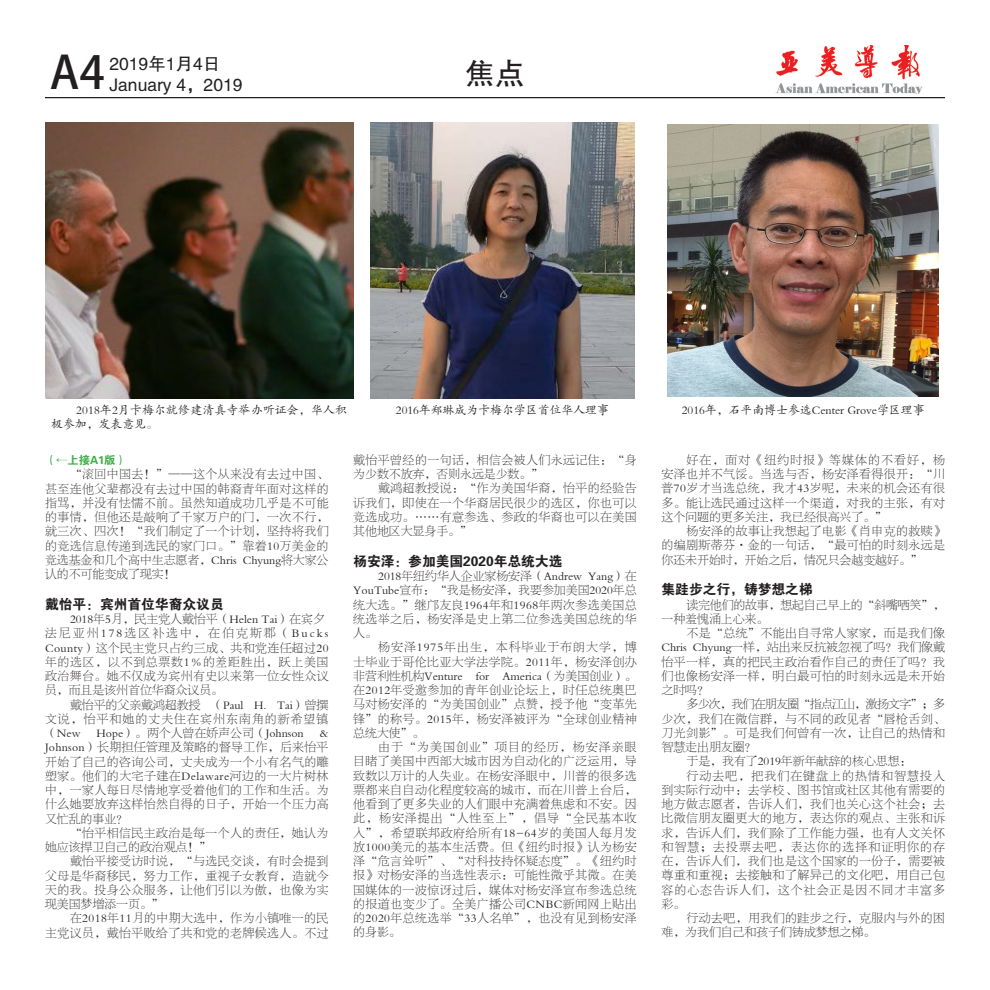
<style>
.page{position:relative;width:990px;height:990px;background:#fff}
.page>*{position:absolute;margin:0;border:0;box-sizing:border-box;transform-origin:0 0}
.t1{font:45px "Adobe Heiti Std";color:#231f20}
.t2{font:30px "FZHTJW GB1 0";color:#231f20}
.t3{font:17.5px "FZHTFW GB1 0";color:#231f20}
.t4{font:13.75px "FZDHTJW GB1 0";color:#231f20}
.t5{font:11.88px/14.2px "FZBSJW GB1 0";letter-spacing:.04em;color:#231f20;text-align:justify}
.t6{font:11.88px "FZKTJW GB1 0";color:#231f20}
.t7{font:11.88px "FZBSJW GB1 0";color:#231f20}
.t8{font:11.88px/14.2px "FZBSJW GB1 0";letter-spacing:-.01em;color:#231f20}
.t9{font:11.25px "FZDHTJW GB1 0";color:#40ae49}
</style>
<div class="page">
<hr style="left:45px;top:97px;width:900px;height:1px;background:#231f20">
<img style="left:775px;top:45px;width:148px;height:49px">
<img style="left:371px;top:122px;width:263px;height:276px">
<img style="left:668px;top:124px;width:271px;height:272px">
<img style="left:45px;top:123px;width:308px;height:276px">
<p class="t1" style="left:50px;top:46px;width:57px">A4</p>
<p class="t3" style="left:109px;top:54px;width:112px">2019年1月4日</p>
<p class="t3" style="left:109px;top:75px;width:134px">January 4，2019</p>
<p class="t2" style="left:465px;top:57px;width:61px">焦点</p>
<p class="t6" style="left:76px;top:403px;width:272px">2018年2月卡梅尔就修建清真寺举办听证会，华人积</p>
<p class="t6" style="left:682px;top:403px;width:244px">2016年，石平南博士参选Center Grove学区理事</p>
<p class="t6" style="left:51px;top:418px;width:108px">极参加，发表意见。</p>
<p class="t6" style="left:396px;top:403px;width:214px">2016年郑琳成为卡梅尔学区首位华人理事</p>
<p class="t9" style="left:45px;top:454px;width:83px">（←上接A1版）</p>
<p class="t5" style="left:45px;top:468px;width:285px;text-indent:25px">“滚回中国去！”——这个从来没有去过中国、甚至连他父辈都没有去过中国的韩裔青年面对这样的指骂，并没有怯懦不前。虽然知道成功几乎是不可能的事情，但他还是敲响了千家万户的门，一次不行，就三次、四次！“我们制定了一个计划，坚持将我们的竞选信息传递到选民的家门口。”靠着10万美金的竞选基金和几个高中生志愿者，Chris Chyung将大家公认的不可能变成了现实！</p>
<p class="t4" style="left:45px;top:597px;width:180px">戴怡平：宾州首位华裔众议员</p>
<p class="t7" style="left:70px;top:613px;width:256px">2018年5月，民主党人戴怡平（Helen Tai）在宾夕</p>
<p class="t5" style="left:45px;top:627px;width:285px">法尼亚州178选区补选中，在伯克斯郡（Bucks County）这个民主党只占约三成、共和党连任超过20年的选区，以不到总票数1％的差距胜出，跃上美国政治舞台。她不仅成为宾州有史以来第一位女性众议员，而且是该州首位华裔众议员。</p>
<p class="t5" style="left:45px;top:698px;width:285px;text-indent:25px">戴怡平的父亲戴鸿超教授 （Paul H. Tai）曾撰文说，怡平和她的丈夫住在宾州东南角的新希望镇（New</p>
<p class="t7" style="left:97px;top:727px;width:209px">Hope）。两个人曾在娇声公司（Johnson</p>
<p class="t5" style="left:45px;top:726px;width:285px;text-indent:275px">&amp; Johnson）长期担任管理及策略的督导工作，后来怡平开始了自己的咨询公司，丈夫成为一个小有名气的雕塑家。他们的大宅子建在Delaware河边的一大片树林中，一家人每日尽情地享受着他们的工作和生活。为什么她要放弃这样怡然自得的日子，开始一个压力高又忙乱的事业？</p>
<p class="t5" style="left:45px;top:826px;width:285px;text-indent:25px">“怡平相信民主政治是每一个人的责任，她认为她应该捍卫自己的政治观点！”</p>
<p class="t5" style="left:45px;top:855px;width:285px;text-indent:25px">戴怡平接受访时说，“与选民交谈，有时会提到父母是华裔移民，努力工作，重视子女教育，造就今天的我。投身公众服务，让他们引以为傲，也像为实现美国梦增添一页。”</p>
<p class="t5" style="left:45px;top:912px;width:285px;text-align:right">在2018年11月的中期大选中，作为小镇唯一的民<br>主党议员，戴怡平败给了共和党的老牌候选人。不过</p>
<p class="t5" style="left:353px;top:453px;width:285px">戴怡平曾经的一句话，相信会被人们永远记住：“身为少数不放弃，否则永远是少数。”</p>
<p class="t5" style="left:353px;top:482px;width:285px;text-indent:25px">戴鸿超教授说：“作为美国华裔，怡平的经验告诉我们，即使在一个华裔居民很少的选区，你也可以竞选成功。……有意参选、参政的华裔也可以在美国其他地区大显身手。”</p>
<p class="t4" style="left:353px;top:554px;width:211px">杨安泽：参加美国2020年总统大选</p>
<p class="t5" style="left:353px;top:569px;width:285px;text-indent:25px">2018年纽约华人企业家杨安泽（Andrew Yang）在YouTube宣布：“我是杨安泽，我要参加美国2020年总统大选。”继邝友良1964年和1968年两次参选美国总统选举之后，杨安泽是史上第二位参选美国总统的华人。</p>
<p class="t5" style="left:353px;top:641px;width:285px;text-indent:25px">杨安泽1975年出生，本科毕业于布朗大学，博士毕业于哥伦比亚大学法学院。2011年，杨安泽创办非营利性机构Venture for America（为美国创业）。在2012年受邀参加的青年创业论坛上，时任总统奥巴马对杨安泽的“为美国创业”点赞，授予他“变革先锋”的称号。2015年，杨安泽被评为“全球创业精神总统大使”。</p>
<p class="t5" style="left:353px;top:740px;width:285px;text-indent:25px">由于“为美国创业”项目的经历，杨安泽亲眼目睹了美国中西部大城市因为自动化的广泛运用，导致数以万计的人失业。在杨安泽眼中，川普的很多选票都来自自动化程度较高的城市，而在川普上台后，他看到了更多失业的人们眼中充满着焦虑和不安。因此，杨安泽提出“人性至上”，倡导“全民基本收入”，希望联邦政府给所有18-64岁的美国人每月发放1000美元的基本生活费。但《纽约时报》认为杨安泽“危言耸听”、“对科技持怀疑态度”。《纽约时报》对杨安泽的当选性表示：可能性微乎其微。在美国媒体的一波惊讶过后，媒体对杨安泽宣布参选总统的报道也变少了。全美广播公司CNBC新闻网上贴出的2020年总统选举“33人名单”，也没有见到杨安泽的身影。</p>
<p class="t5" style="left:662px;top:453px;width:285px;text-indent:25px">好在，面对《纽约时报》等媒体的不看好，杨安泽也并不气馁。当选与否，杨安泽看得很开：“川普70岁才当选总统，我才43岁呢，未来的机会还有很多。能让选民通过这样一个渠道，对我的主张，有对这个问题的更多关注，我已经很高兴了。”</p>
<p class="t5" style="left:662px;top:524px;width:285px;text-indent:25px">杨安泽的故事让我想起了电影《肖申克的救赎》的编剧斯蒂芬·金的一句话，“最可怕的时刻永远是你还未开始时，开始之后，情况只会越变越好。”</p>
<p class="t4" style="left:662px;top:582px;width:153px">集跬步之行，铸梦想之梯</p>
<p class="t8" style="left:662px;top:598px;width:285px;text-indent:25px">读完他们的故事，想起自己早上的“斜嘴哂笑”，一种羞愧涌上心来。</p>
<p class="t5" style="left:662px;top:626px;width:285px;text-indent:25px">不是“总统”不能出自寻常人家家，而是我们像Chris Chyung一样，站出来反抗被忽视了吗？我们像戴怡平一样，真的把民主政治看作自己的责任了吗？我们也像杨安泽一样，明白最可怕的时刻永远是未开始之时吗？</p>
<p class="t5" style="left:662px;top:698px;width:285px;text-indent:25px">多少次，我们在朋友圈“指点江山，激扬文字”；多少次，我们在微信群，与不同的政见者“唇枪舌剑、刀光剑影”。可是我们何曾有一次，让自己的热情和智慧走出朋友圈？</p>
<p class="t7" style="left:687px;top:755px;width:227px">于是，我有了2019年新年献辞的核心思想：</p>
<p class="t5" style="left:662px;top:769px;width:285px;text-indent:25px">行动去吧，把我们在键盘上的热情和智慧投入到实际行动中：去学校、图书馆或社区其他有需要的地方做志愿者，告诉人们，我们也关心这个社会；去比微信朋友圈更大的地方，表达你的观点、主张和诉求，告诉人们，我们除了工作能力强，也有人文关怀和智慧；去投票去吧，表达你的选择和证明你的存在，告诉人们，我们也是这个国家的一份子，需要被尊重和重视；去接触和了解异己的文化吧，用自己包容的心态告诉人们，这个社会正是因不同才丰富多彩。</p>
<p class="t5" style="left:662px;top:911px;width:285px;text-indent:25px">行动去吧，用我们的跬步之行，克服内与外的困难，为我们自己和孩子们铸成梦想之梯。</p>
</div>
